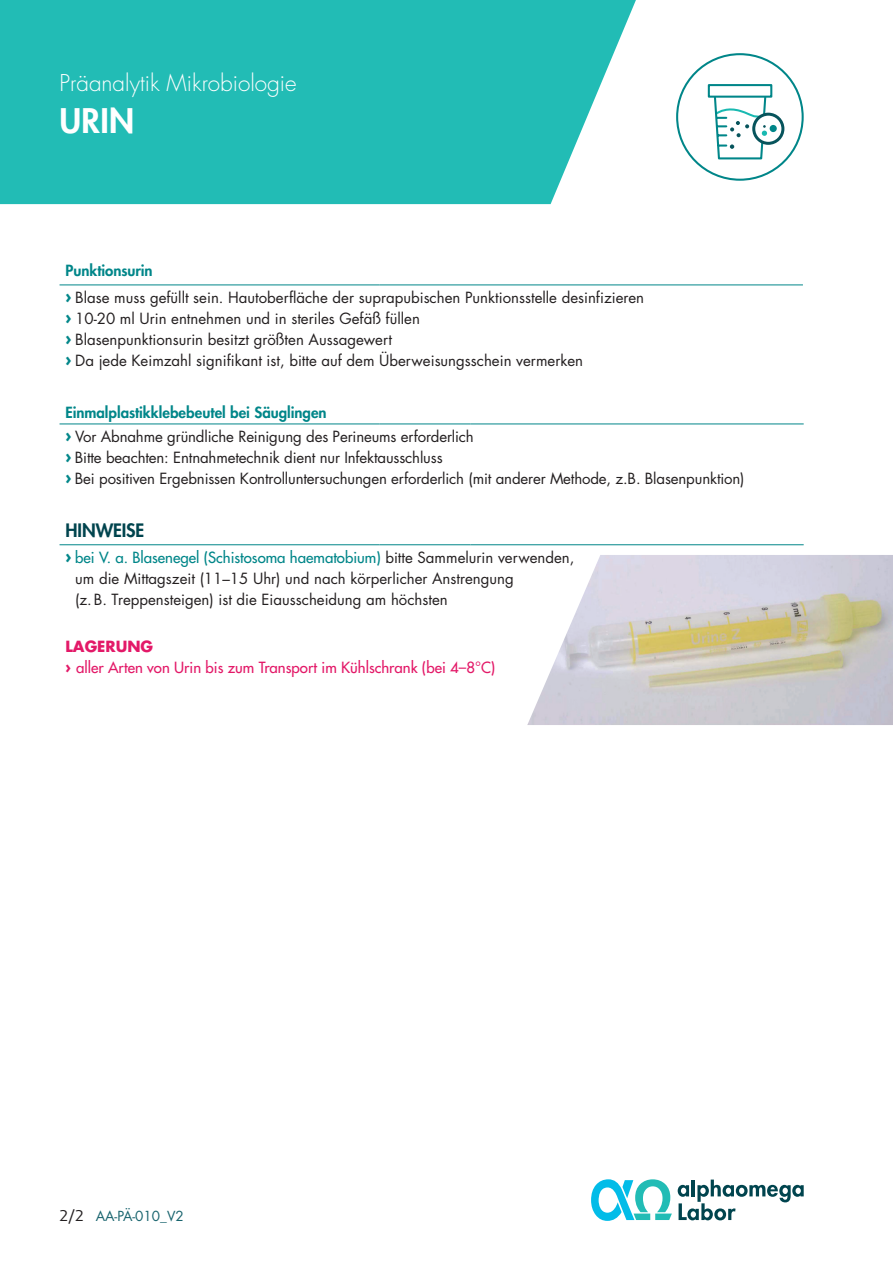
<style>
.page{position:relative;width:893px;height:1263px;background:#fff}
.page>*{position:absolute;margin:0;border:0;box-sizing:border-box;transform-origin:0 0}
.t1{font:800 33px "Futura Std";color:#fff}
.t2{font:300 22.5px "Futura Std";color:#fff}
.t3{font:800 18px "Futura Std";letter-spacing:-.005em;color:#00444e}
.t4{font:15px/21px "Futura Std";color:#231f20}
.t5{font:500 15px/21px "Futura Std";color:#e31968}
.t6{font:13.5px "Futura Std";color:#17636d}
.s1{font-weight:800;color:#008689}
.s2{font-family:"Daxline Pro";font-weight:900;font-size:16.5px;color:#008689}
.s3{font-weight:500;color:#008689}
.s4{font-weight:700}
.s5{font-family:"Daxline Pro";font-weight:900}
.s6{font-family:"Daxline Pro";font-size:15px;color:#231f20}
</style>
<div class="page">
<div style="left:0;top:0;width:636px;height:204px;background:#22bcb5"></div>
<svg style="left:591px;top:1179px;width:81px;height:42px"></svg>
<svg style="left:678px;top:1179px;width:126px;height:41px"></svg>
<div style="left:708px;top:84px;width:64px;height:14px;background:#fff;border:2px solid #008689"></div>
<svg style="left:754px;top:114px;width:29px;height:29px"></svg>
<div style="left:752px;top:113px;width:32px;height:32px;border:3px solid #07545c;border-radius:50%"></div>
<svg style="left:712px;top:91px;width:60px;height:69px"></svg>
<div style="left:770px;top:125px;width:7px;height:7px;background:#008689;border-radius:50%"></div>
<hr style="left:60px;top:285px;width:319px;height:1px;background:#008689">
<hr style="left:379px;top:285px;width:424px;height:1px;background:#008689">
<svg style="left:60px;top:545px;width:744px;height:1px"></svg>
<hr style="left:60px;top:424px;width:319px;height:1px;background:#008689">
<hr style="left:379px;top:424px;width:91px;height:1px;background:#008689">
<hr style="left:470px;top:424px;width:334px;height:1px;background:#008689">
<hr style="left:60px;top:544px;width:319px;height:1px;background:#008689">
<hr style="left:379px;top:544px;width:91px;height:1px;background:#008689">
<hr style="left:470px;top:544px;width:334px;height:1px;background:#008689">
<img style="left:527px;top:555px;width:366px;height:170px">
<h2 class="t2" style="left:60px;top:69px;width:239px">Präanalytik Mikrobiologie</h2>
<h1 class="t1" style="left:60px;top:100px;width:76px">URIN</h1>
<p class="t4" style="left:66px;top:257px;width:580px;line-height:27px"><span class="s1">Punktionsurin<br></span><span class="s2">›</span> Blase muss gefüllt sein. Hautoberfläche der suprapubischen Punktionsstelle desinfizieren</p>
<p class="t4" style="left:66px;top:308px;width:519px"><span class="s2">›</span> 10-20 ml Urin entnehmen und in steriles Gefäß füllen<br><span class="s2">›</span> Blasenpunktionsurin besitzt größten Aussagewert<br><span class="s2">›</span> Da jede Keimzahl signifikant ist, bitte auf dem Überweisungsschein vermerken</p>
<p class="t4" style="left:66px;top:400px;width:410px;line-height:24.3px"><span class="s1">Einmalplastikklebebeutel bei Säuglingen<br></span><span class="s2">›</span> Vor Abnahme gründliche Reinigung des Perineums erforderlich</p>
<p class="t4" style="left:66px;top:447px;width:681px"><span class="s2">›</span> Bitte beachten: Entnahmetechnik dient nur Infektausschluss<br><span class="s2">›</span> Bei positiven Ergebnissen Kontrolluntersuchungen erforderlich (mit anderer Methode, z.B. Blasenpunktion)</p>
<p class="t3" style="left:66px;top:519px;width:80px">HINWEISE</p>
<p class="t4" style="left:75px;top:547px;width:501px;text-indent:-10px"><span class="s2">›</span> <span class="s3">bei V. a. Blasenegel (Schistosoma haematobium)</span> bitte Sammelurin verwenden, um die Mittagszeit (11–15 Uhr) und nach körperlicher Anstrengung<br>(z.B. Treppensteigen) ist die Eiausscheidung am höchsten</p>
<p class="t5" style="left:66px;top:636px;width:431px"><span class="s4">LAGERUNG<br></span><span class="s5">›</span> aller Arten von Urin bis zum Transport im Kühlschrank (bei 4–8°C)</p>
<p class="t6" style="left:60px;top:1207px;width:126px"><span class="s6">2/2</span> AA-PÄ-010_V2</p>
</div>
